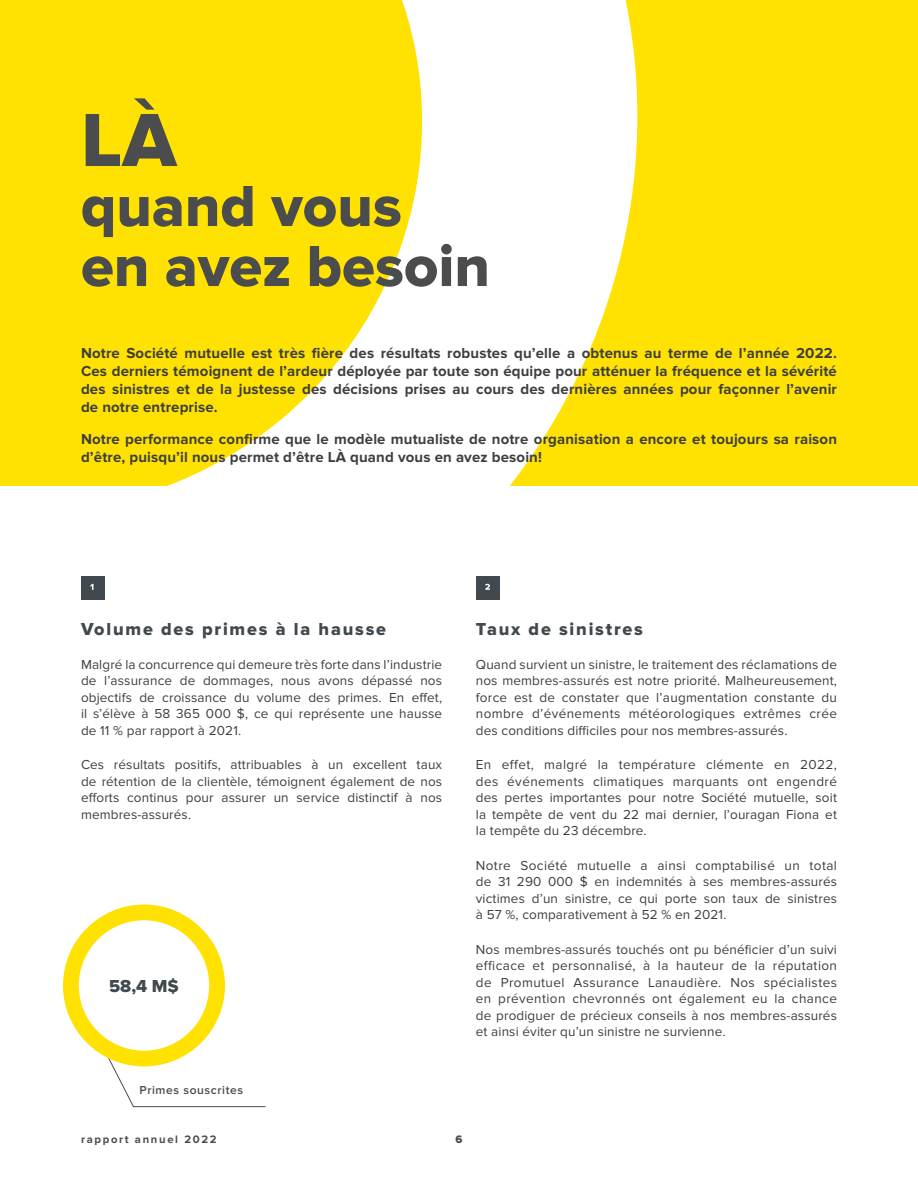
<style>
.page{position:relative;width:918px;height:1188px;background:#fff}
.page>*{position:absolute;margin:0;border:0;box-sizing:border-box;transform-origin:0 0}
.t1{font:78px "Proxima Nova Extrabld";color:#4b4c4d}
.t2{font:60px/60px "Proxima Nova Extrabld";color:#4b4c4d}
.t3{font:18px "Proxima Nova Extrabld";letter-spacing:.1em;color:#41494e}
.t4{font:700 15px/18px "Proxima Nova";letter-spacing:.01em;color:#3e3e3f;text-align:justify}
.t5{font:13.5px/16.5px "Proxima Nova";letter-spacing:.01em;color:#3e3e3f;text-align:justify}
.t6{font:600 12px "Proxima Nova";letter-spacing:.05em;color:#4b4c4d}
.t7{font:700 11.25px "Proxima Nova";letter-spacing:.15em;color:#4b4c4d}
.t8{font:11.25px "Proxima Nova Extrabld";color:#4b4c4d}
</style>
<div class="page">
<div style="left:0;top:0;width:918px;height:486px;background:#ffe201"></div>
<svg style="left:63px;top:904px;width:203px;height:203px"></svg>
<svg style="left:167px;top:0;width:471px;height:486px;fill:#fff"></svg>
<div style="left:81px;top:576px;width:24px;height:24px;background:#41494e"></div>
<svg style="left:90px;top:584px;width:4px;height:6px"></svg>
<div style="left:476px;top:576px;width:24px;height:24px;background:#41494e"></div>
<svg style="left:485px;top:584px;width:5px;height:6px"></svg>
<h1 class="t1" style="left:81px;top:95px;width:97px">LÀ</h1>
<h2 class="t2" style="left:81px;top:178px;width:411px">quand vous<br>en avez besoin</h2>
<p class="t4" style="left:81px;top:344px;width:758px">Notre Société mutuelle est très fière des résultats robustes qu’elle a obtenus au terme de l’année 2022.<br>Ces derniers témoignent de l’ardeur déployée par toute son équipe pour atténuer la fréquence et la sévérité des sinistres et de la justesse des décisions prises au cours des dernières années pour façonner l’avenir de notre entreprise.</p>
<p class="t4" style="left:81px;top:430px;width:758px">Notre performance confirme que le modèle mutualiste de notre organisation a encore et toujours sa raison d’être, puisqu’il nous permet d’être LÀ quand vous en avez besoin!</p>
<h3 class="t3" style="left:81px;top:618px;width:307px">Volume des primes à la hausse</h3>
<p class="t5" style="left:81px;top:656px;width:363px">Malgré la concurrence qui demeure très forte dans l’industrie de l’assurance de dommages, nous avons dépassé nos objectifs de croissance du volume des primes. En effet, il s’élève à 58 365 000 $, ce qui représente une hausse de 11 % par rapport à 2021.</p>
<p class="t5" style="left:81px;top:757px;width:363px">Ces résultats positifs, attribuables à un excellent taux de rétention de la clientèle, témoignent également de nos efforts continus pour assurer un service distinctif à nos membres-assurés.</p>
<h3 class="t3" style="left:109px;top:975px;width:71px">58,4 M$</h3>
<h3 class="t3" style="left:476px;top:618px;width:169px">Taux de sinistres</h3>
<p class="t5" style="left:476px;top:656px;width:363px">Quand survient un sinistre, le traitement des réclamations de nos membres-assurés est notre priorité. Malheureusement, force est de constater que l’augmentation constante du nombre d’événements météorologiques extrêmes crée des conditions difficiles pour nos membres-assurés.</p>
<p class="t5" style="left:476px;top:757px;width:363px">En effet, malgré la température clémente en 2022, des événements climatiques marquants ont engendré des pertes importantes pour notre Société mutuelle, soit la tempête de vent du 22 mai dernier, l’ouragan Fiona et la tempête du 23 décembre.</p>
<p class="t5" style="left:476px;top:857px;width:363px">Notre Société mutuelle a ainsi comptabilisé un total de 31 290 000 $ en indemnités à ses membres-assurés victimes d’un sinistre, ce qui porte son taux de sinistres à 57 %, comparativement à 52 % en 2021.</p>
<p class="t5" style="left:476px;top:941px;width:363px">Nos membres-assurés touchés ont pu bénéficier d’un suivi efficace et personnalisé, à la hauteur de la réputation de Promutuel Assurance Lanaudière. Nos spécialistes en prévention chevronnés ont également eu la chance de prodiguer de précieux conseils à nos membres-assurés et ainsi éviter qu’un sinistre ne survienne.</p>
<p class="t6" style="left:140px;top:1083px;width:105px">Primes souscrites</p>
<p class="t7" style="left:81px;top:1133px;width:137px">rapport annuel 2022</p>
<p class="t8" style="left:456px;top:1133px;width:8px">6</p>
</div>
